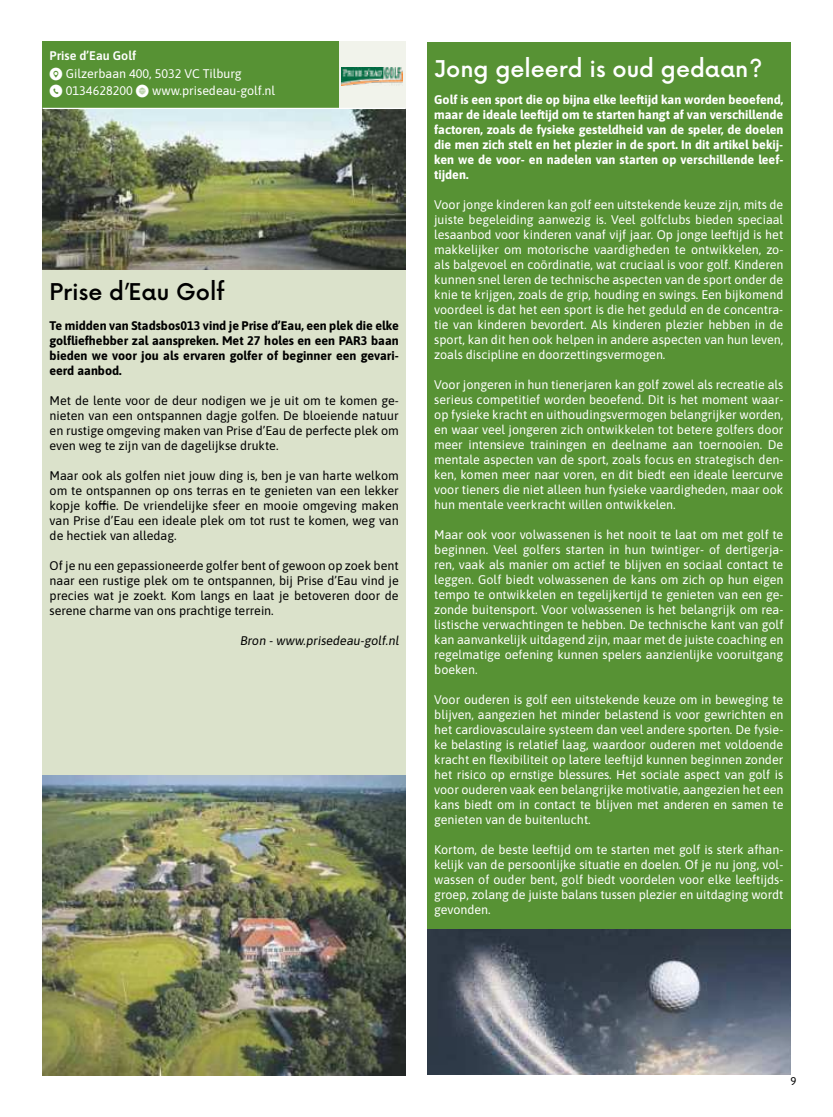
<style>
.page{position:relative;width:833px;height:1117px;background:#fff}
.page>*{position:absolute;margin:0;border:0;box-sizing:border-box;transform-origin:0 0}
.t1{font:500 28.12px "Now";color:#fff}
.t2{font:500 28.12px "Now";color:#000}
.t3{font:12.5px/15px "Asap";color:#fff;text-align:justify}
.t4{font:12.5px/15px "Asap";color:#000;text-align:justify}
.t5{font:11.25px "Asap";color:#000}
.s1{font-family:"Social Media Circled"}
</style>
<div class="page">
<div style="left:43px;top:158px;width:363px;height:917px;background:#dbe2cb"></div>
<img style="left:43px;top:775px;width:363px;height:300px">
<div style="left:43px;top:42px;width:363px;height:32px;background:#579234"></div>
<div style="left:43px;top:59px;width:363px;height:32px;background:#579234"></div>
<div style="left:43px;top:77px;width:363px;height:32px;background:#579234"></div>
<img style="left:43px;top:109px;width:363px;height:160px">
<div style="left:339px;top:42px;width:67px;height:66px;background:#f1f3eb"></div>
<hr style="left:43px;top:108px;width:363px;height:1px;background:#fff">
<img style="left:342px;top:67px;width:60px;height:18px">
<div style="left:427px;top:42px;width:363px;height:1032px;background:#579234"></div>
<img style="left:427px;top:929px;width:363px;height:145px">
<p class="t3" style="left:50px;top:48px;width:227px;line-height:17.5px;text-align:left">Prise d’Eau Golf<br><span class="s1">9</span> Gilzerbaan 400, 5032 VC Tilburg<br><span class="s1">m</span> 0134628200 <span class="s1">K</span> www.prisedeau-golf.nl</p>
<h1 class="t1" style="left:434px;top:57px;width:330px">Jong geleerd is oud gedaan?</h1>
<p class="t3" style="left:434px;top:93px;width:351px">Golf is een sport die op bijna elke leeftijd kan worden beoefend, maar de ideale leeftijd om te starten hangt af van verschillende factoren, zoals de fysieke gesteldheid van de speler, de doelen die men zich stelt en het plezier in de sport. In dit artikel bekij&shy;ken we de voor- en nadelen van starten op verschillende leef&shy;tijden.</p>
<p class="t3" style="left:434px;top:196px;width:351px">Voor jonge kinderen kan golf een uitstekende keuze zijn, mits de juiste begeleiding aanwezig is. Veel golfclubs bieden speciaal lesaanbod voor kinderen vanaf vijf jaar. Op jonge leeftijd is het makkelijker om motorische vaardigheden te ontwikkelen, zo&shy;als balgevoel en coördinatie, wat cruciaal is voor golf. Kinderen kunnen snel leren de technische aspecten van de sport onder de knie te krijgen, zoals de grip, houding en swings. Een bijkomend voordeel is dat het een sport is die het geduld en de concentra&shy;tie van kinderen bevordert. Als kinderen plezier hebben in de sport, kan dit hen ook helpen in andere aspecten van hun leven, zoals discipline en doorzettingsvermogen.</p>
<p class="t3" style="left:434px;top:376px;width:351px">Voor jongeren in hun tienerjaren kan golf zowel als recreatie als serieus competitief worden beoefend. Dit is het moment waar&shy;op fysieke kracht en uithoudingsvermogen belangrijker worden, en waar veel jongeren zich ontwikkelen tot betere golfers door meer intensieve trainingen en deelname aan toernooien. De mentale aspecten van de sport, zoals focus en strategisch den&shy;ken, komen meer naar voren, en dit biedt een ideale leercurve voor tieners die niet alleen hun fysieke vaardigheden, maar ook hun mentale veerkracht willen ontwikkelen.</p>
<p class="t3" style="left:434px;top:528px;width:351px">Maar ook voor volwassenen is het nooit te laat om met golf te beginnen. Veel golfers starten in hun twintiger- of dertigerja&shy;ren, vaak als manier om actief te blijven en sociaal contact te leggen. Golf biedt volwassenen de kans om zich op hun eigen tempo te ontwikkelen en tegelijkertijd te genieten van een ge&shy;zonde buitensport. Voor volwassenen is het belangrijk om rea&shy;listische verwachtingen te hebben. De technische kant van golf kan aanvankelijk uitdagend zijn, maar met de juiste coaching en regelmatige oefening kunnen spelers aanzienlijke vooruitgang boeken.</p>
<p class="t3" style="left:434px;top:691px;width:351px">Voor ouderen is golf een uitstekende keuze om in beweging te blijven, aangezien het minder belastend is voor gewrichten en het cardiovasculaire systeem dan veel andere sporten. De fysie&shy;ke belasting is relatief laag, waardoor ouderen met voldoende kracht en 昀氀exibiliteit op latere leeftijd kunnen beginnen zonder het risico op ernstige blessures. Het sociale aspect van golf is voor ouderen vaak een belangrijke motivatie, aangezien het een kans biedt om in contact te blijven met anderen en samen te genieten van de buitenlucht.</p>
<p class="t3" style="left:434px;top:841px;width:351px">Kortom, de beste leeftijd om te starten met golf is sterk afhan&shy;kelijk van de persoonlijke situatie en doelen. Of je nu jong, vol&shy;wassen of ouder bent, golf biedt voordelen voor elke leeftijds&shy;groep, zolang de juiste balans tussen plezier en uitdaging wordt gevonden.</p>
<h1 class="t2" style="left:50px;top:280px;width:176px">Prise d’Eau Golf</h1>
<p class="t4" style="left:50px;top:319px;width:351px">Te midden van Stadsbos013 vind je Prise d’Eau, een plek die elke gol昀氀iefhebber zal aanspreken. Met 27 holes en een PAR3 baan bieden we voor jou als ervaren golfer of beginner een gevari&shy;eerd aanbod.</p>
<p class="t4" style="left:50px;top:394px;width:351px">Met de lente voor de deur nodigen we je uit om te komen ge&shy;nieten van een ontspannen dagje golfen. De bloeiende natuur en rustige omgeving maken van Prise d’Eau de perfecte plek om even weg te zijn van de dagelijkse drukte.</p>
<p class="t4" style="left:50px;top:467px;width:351px">Maar ook als golfen niet jouw ding is, ben je van harte welkom om te ontspannen op ons terras en te genieten van een lekker kopje ko昀케e. De vriendelijke sfeer en mooie omgeving maken van Prise d’Eau een ideale plek om tot rust te komen, weg van de hectiek van alledag.</p>
<p class="t4" style="left:50px;top:559px;width:351px">Of je nu een gepassioneerde golfer bent of gewoon op zoek bent naar een rustige plek om te ontspannen, bij Prise d’Eau vind je precies wat je zoekt. Kom langs en laat je betoveren door de serene charme van ons prachtige terrein.</p>
<p class="t4" style="left:240px;top:634px;width:162px">Bron - www.prisedeau-golf.nl</p>
<p class="t5" style="left:790px;top:1075px;width:8px">9</p>
</div>
